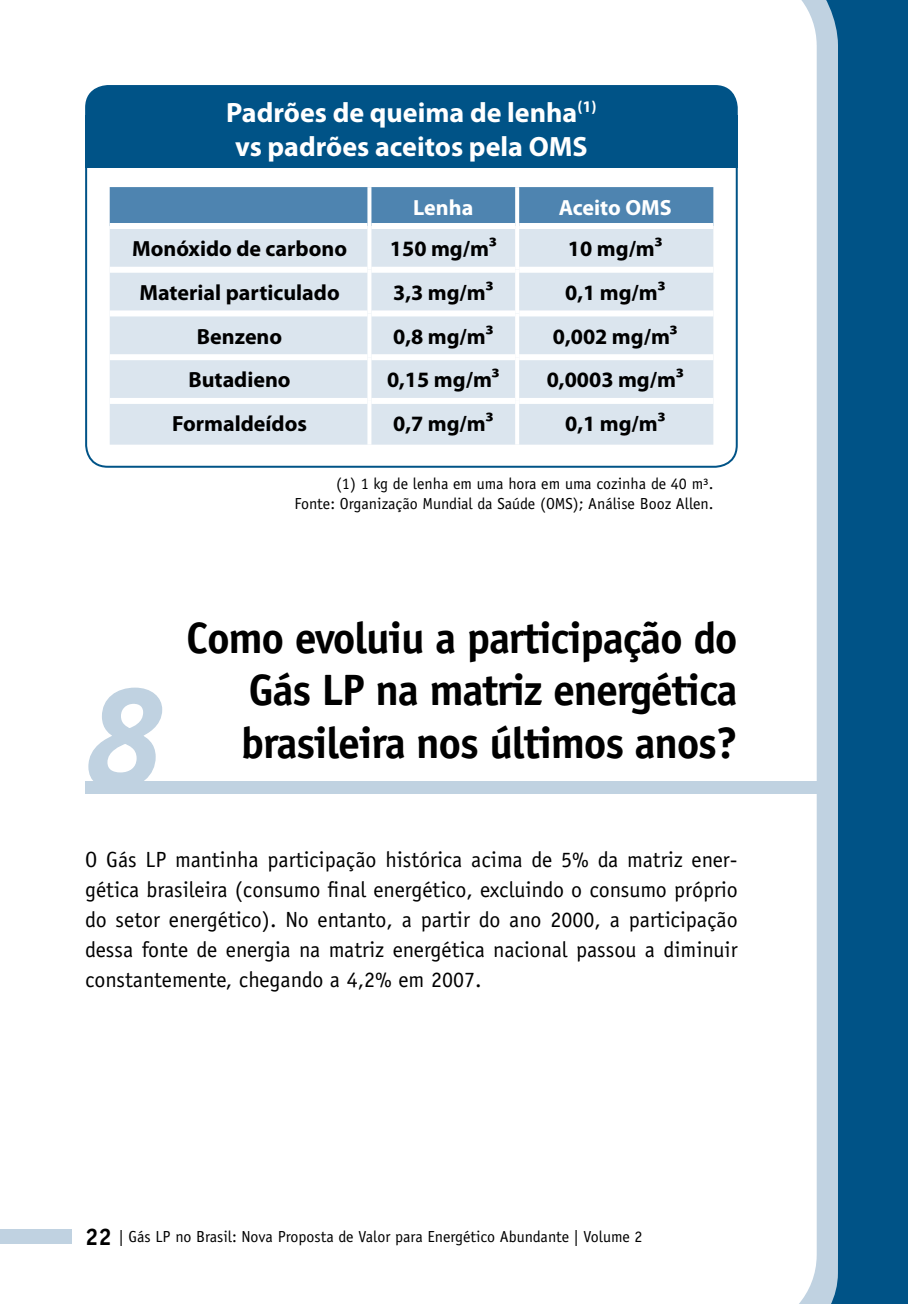
<style>
.page{position:relative;width:908px;height:1304px;background:#fff}
.page>*{position:absolute;margin:0;border:0;box-sizing:border-box;transform-origin:0 0}
.t1{font:italic 700 142.2px "Officina Sans";color:#c0d2e1}
.t2{font:700 44px/52.8px "Officina Sans";letter-spacing:-.03em;color:#000;text-align:justify}
.t3{font:700 28px/34px "Myriad Pro";color:#fff;text-align:center}
.t4{font:22px/30px "Officina Sans";color:#000;text-align:justify}
.t5{font:700 22px "Myriad Pro";color:#000}
.t6{font:700 22px "Myriad Pro";color:#fff}
.t7{font:16px/19.2px "Officina Sans";color:#000;text-align:right}
.s1{font-weight:700;font-size:24px}
</style>
<div class="page">
<div style="left:85px;top:115px;width:652px;height:53px;background:#005387"></div>
<div style="left:85px;top:85px;width:652px;height:78px;background:#005387;border-radius:23px"></div>
<div style="left:110px;top:187px;width:603px;height:36px;background:#4e84b0"></div>
<div style="left:110px;top:229px;width:603px;height:216px;background:#dbe5ee"></div>
<div style="left:110px;top:267px;width:257px;height:6px;background:#fff"></div>
<div style="left:371px;top:267px;width:144px;height:6px;background:#fff"></div>
<div style="left:519px;top:267px;width:194px;height:6px;background:#fff"></div>
<div style="left:110px;top:310px;width:257px;height:6px;background:#fff"></div>
<div style="left:371px;top:310px;width:144px;height:6px;background:#fff"></div>
<div style="left:519px;top:310px;width:194px;height:6px;background:#fff"></div>
<div style="left:110px;top:354px;width:257px;height:6px;background:#fff"></div>
<div style="left:371px;top:354px;width:144px;height:6px;background:#fff"></div>
<div style="left:519px;top:354px;width:194px;height:6px;background:#fff"></div>
<div style="left:110px;top:398px;width:257px;height:6px;background:#fff"></div>
<div style="left:371px;top:398px;width:144px;height:6px;background:#fff"></div>
<div style="left:519px;top:398px;width:194px;height:6px;background:#fff"></div>
<svg style="left:367px;top:187px;width:4px;height:39px"></svg>
<svg style="left:515px;top:187px;width:4px;height:39px"></svg>
<svg style="left:367px;top:229px;width:4px;height:41px"></svg>
<hr style="left:515px;top:226px;width:4px;height:44px;background:#fff">
<svg style="left:367px;top:270px;width:4px;height:43px"></svg>
<hr style="left:515px;top:270px;width:4px;height:43px;background:#fff">
<svg style="left:367px;top:313px;width:4px;height:44px"></svg>
<hr style="left:515px;top:313px;width:4px;height:44px;background:#fff">
<svg style="left:367px;top:357px;width:4px;height:44px"></svg>
<hr style="left:515px;top:357px;width:4px;height:44px;background:#fff">
<svg style="left:367px;top:401px;width:4px;height:44px"></svg>
<hr style="left:515px;top:401px;width:4px;height:44px;background:#fff">
<div style="left:85px;top:782px;width:737px;height:12px;background:#c0d2e1"></div>
<svg style="left:87px;top:687px;width:76px;height:95px"></svg>
<div style="left:0;top:1229px;width:72px;height:15px;background:#c0d2e1"></div>
<svg style="left:805px;top:0;width:102px;height:1304px;background:#4480a7"></svg>
<p class="t3" style="left:226px;top:94px;width:372px">Padrões de queima de lenha<sup>(1) </sup>vs padrões aceitos pela OMS</p>
<p class="t6" style="left:413px;top:193px;width:62px">Lenha</p>
<p class="t6" style="left:558px;top:193px;width:114px">Aceito OMS</p>
<p class="t5" style="left:132px;top:234px;width:216px">Monóxido de carbono</p>
<p class="t5" style="left:390px;top:234px;width:108px">150 mg/m³</p>
<p class="t5" style="left:567px;top:234px;width:96px">10 mg/m³</p>
<p class="t5" style="left:139px;top:278px;width:202px">Material particulado</p>
<p class="t5" style="left:393px;top:278px;width:102px">3,3 mg/m³</p>
<p class="t5" style="left:565px;top:278px;width:102px">0,1 mg/m³</p>
<p class="t5" style="left:197px;top:322px;width:87px">Benzeno</p>
<p class="t5" style="left:393px;top:322px;width:102px">0,8 mg/m³</p>
<p class="t5" style="left:552px;top:322px;width:126px">0,002 mg/m³</p>
<p class="t5" style="left:188px;top:366px;width:104px">Butadieno</p>
<p class="t5" style="left:387px;top:366px;width:114px">0,15 mg/m³</p>
<p class="t5" style="left:546px;top:366px;width:138px">0,0003 mg/m³</p>
<p class="t5" style="left:172px;top:409px;width:136px">Formaldeídos</p>
<p class="t5" style="left:393px;top:409px;width:102px">0,7 mg/m³</p>
<p class="t5" style="left:565px;top:409px;width:102px">0,1 mg/m³</p>
<p class="t7" style="left:294px;top:474px;width:420px">(1) 1 kg de lenha em uma hora em uma cozinha de 40 m³.<br>Fonte: Organização Mundial da Saúde (OMS); Análise Booz Allen.</p>
<h1 class="t1" style="left:85px;top:652px;width:81px">8</h1>
<h2 class="t2" style="left:241px;top:611px;width:498px;text-indent:-54px">Como evoluiu a participação do Gás LP na matriz energética brasileira nos últimos anos?</h2>
<p class="t4" style="left:85px;top:845px;width:653px">O Gás LP mantinha participação histórica acima de 5% da matriz ener&shy;gética brasileira (consumo final energético, excluindo o consumo próprio do setor energético). No entanto, a partir do ano 2000, a participação dessa fonte de energia na matriz energética nacional passou a diminuir constantemente, chegando a 4,2% em 2007.</p>
<p class="t7" style="left:85px;top:1227px;width:558px"><span class="s1">22</span> | Gás LP no Brasil: Nova Proposta de Valor para Energético Abundante | Volume 2</p>
</div>
